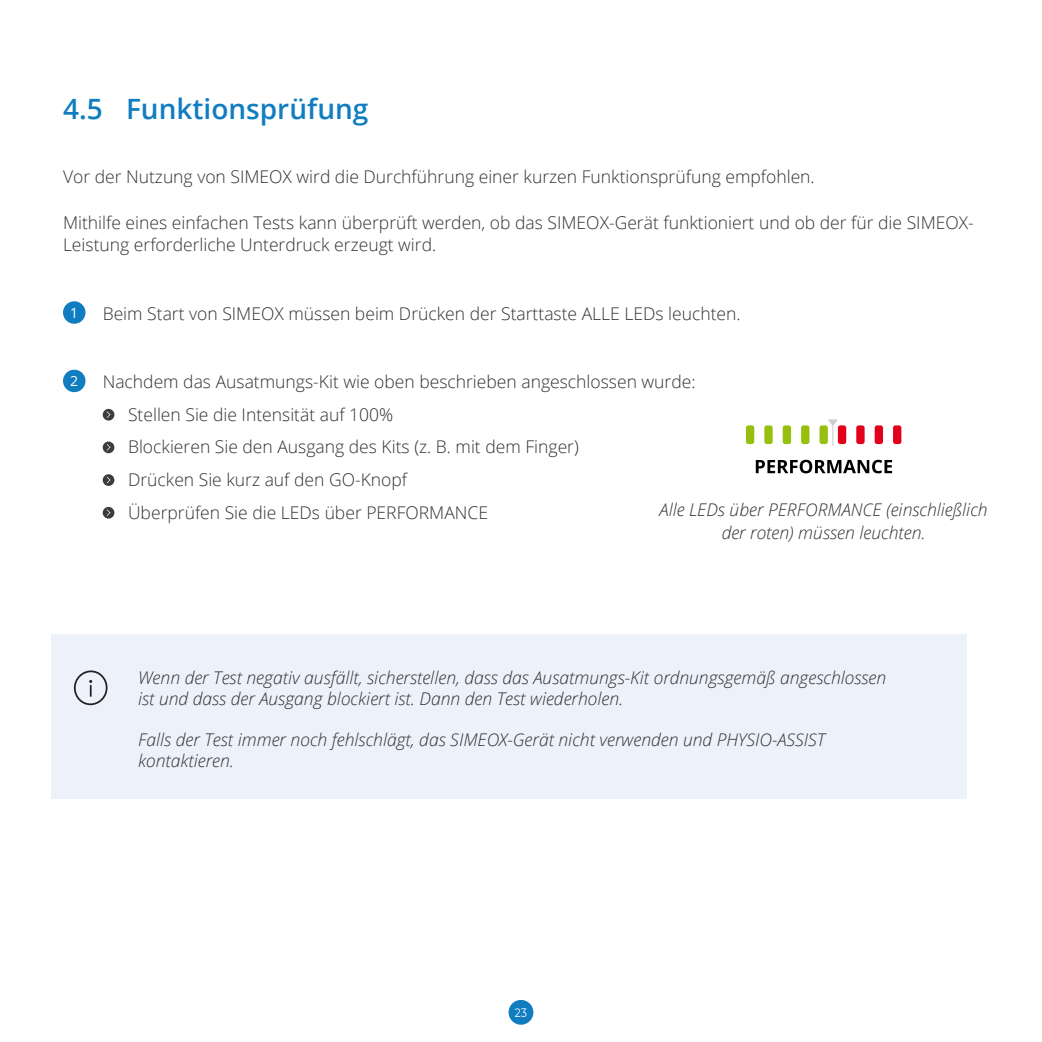
<style>
.page{position:relative;width:1042px;height:1042px;background:#fff}
.page>*{position:absolute;margin:0;border:0;box-sizing:border-box;transform-origin:0 0}
.t1{font:600 28px "Open Sans";color:#117dc1}
.t2{font:300 17.5px/32.7px "Open Sans";color:#303131}
.t3{font:italic 300 17.5px/21px "Open Sans";color:#303131}
.t4{font:14px "Open Sans";color:#fff}
.t5{font:12.25px "Montserrat";color:#fff;scale:.85 1}
</style>
<div class="page">
<div style="left:508px;top:1000px;width:25px;height:24px;background:#117dc1;border-radius:50%"></div>
<svg style="left:103px;top:409px;width:11px;height:11px"></svg>
<svg style="left:103px;top:441px;width:11px;height:12px"></svg>
<div style="left:103px;top:474px;width:11px;height:12px;background:#3c3c3b;border-radius:50%"></div>
<svg style="left:107px;top:477px;width:3px;height:6px"></svg>
<svg style="left:103px;top:507px;width:11px;height:11px"></svg>
<div style="left:51px;top:634px;width:915px;height:165px;background:#edf1fa"></div>
<svg style="left:73px;top:670px;width:34px;height:36px"></svg>
<svg style="left:756px;top:460px;width:136px;height:13px"></svg>
<svg style="left:828px;top:419px;width:9px;height:27px"></svg>
<div style="left:746px;top:425px;width:8px;height:19px;background:#97bf0d;border-radius:2px"></div>
<div style="left:764px;top:425px;width:8px;height:19px;background:#97bf0d;border-radius:2px"></div>
<div style="left:783px;top:425px;width:8px;height:19px;background:#97bf0d;border-radius:2px"></div>
<div style="left:801px;top:425px;width:8px;height:19px;background:#97bf0d;border-radius:2px"></div>
<div style="left:819px;top:425px;width:9px;height:19px;background:#97bf0d;border-radius:2px"></div>
<div style="left:838px;top:425px;width:8px;height:19px;background:#e2001a;border-radius:2px"></div>
<div style="left:856px;top:425px;width:8px;height:19px;background:#e2001a;border-radius:2px"></div>
<div style="left:874px;top:425px;width:9px;height:19px;background:#e2001a;border-radius:2px"></div>
<div style="left:893px;top:425px;width:8px;height:19px;background:#e2001a;border-radius:2px"></div>
<div style="left:63px;top:301px;width:22px;height:23px;background:#117dc1;border-radius:50%"></div>
<div style="left:63px;top:370px;width:22px;height:22px;background:#117dc1;border-radius:50%"></div>
<h1 class="t1" style="left:63px;top:90px;width:307px">4.5 Funktionsprüfung</h1>
<p class="t2" style="left:63px;top:160px;width:753px">Vor der Nutzung von SIMEOX wird die Durchführung einer kurzen Funktionsprüfung empfohlen.</p>
<p class="t2" style="left:63px;top:210px;width:912px;line-height:22.8px">Mithilfe eines einfachen Tests kann überprüft werden, ob das SIMEOX-Gerät funktioniert und ob der für die SIMEOX-<br>Leistung erforderliche Unterdruck erzeugt wird.</p>
<p class="t4" style="left:70px;top:303px;width:10px">1</p>
<p class="t4" style="left:70px;top:372px;width:10px">2</p>
<p class="t2" style="left:103px;top:296px;width:639px">Beim Start von SIMEOX müssen beim Drücken der Starttaste ALLE LEDs leuchten.</p>
<p class="t2" style="left:128px;top:365px;width:569px;text-indent:-25px">Nachdem das Ausatmungs-Kit wie oben beschrieben angeschlossen wurde:<br>Stellen Sie die Intensität auf 100%<br>Blockieren Sie den Ausgang des Kits (z. B. mit dem Finger)<br>Drücken Sie kurz auf den GO-Knopf<br>Überprüfen Sie die LEDs über PERFORMANCE</p>
<p class="t3" style="left:659px;top:497px;width:330px;line-height:22.8px;text-align:center">Alle LEDs über PERFORMANCE (einschließlich der roten) müssen leuchten.</p>
<p class="t3" style="left:138px;top:666px;width:749px">Wenn der Test negativ ausfällt, sicherstellen, dass das Ausatmungs-Kit ordnungsgemäß angeschlossen ist und dass der Ausgang blockiert ist. Dann den Test wiederholen.</p>
<p class="t3" style="left:138px;top:728px;width:689px">Falls der Test immer noch fehlschlägt, das SIMEOX-Gerät nicht verwenden und PHYSIO-ASSIST kontaktieren.</p>
<p class="t5" style="left:515px;top:1004px;width:16px">23</p>
</div>
